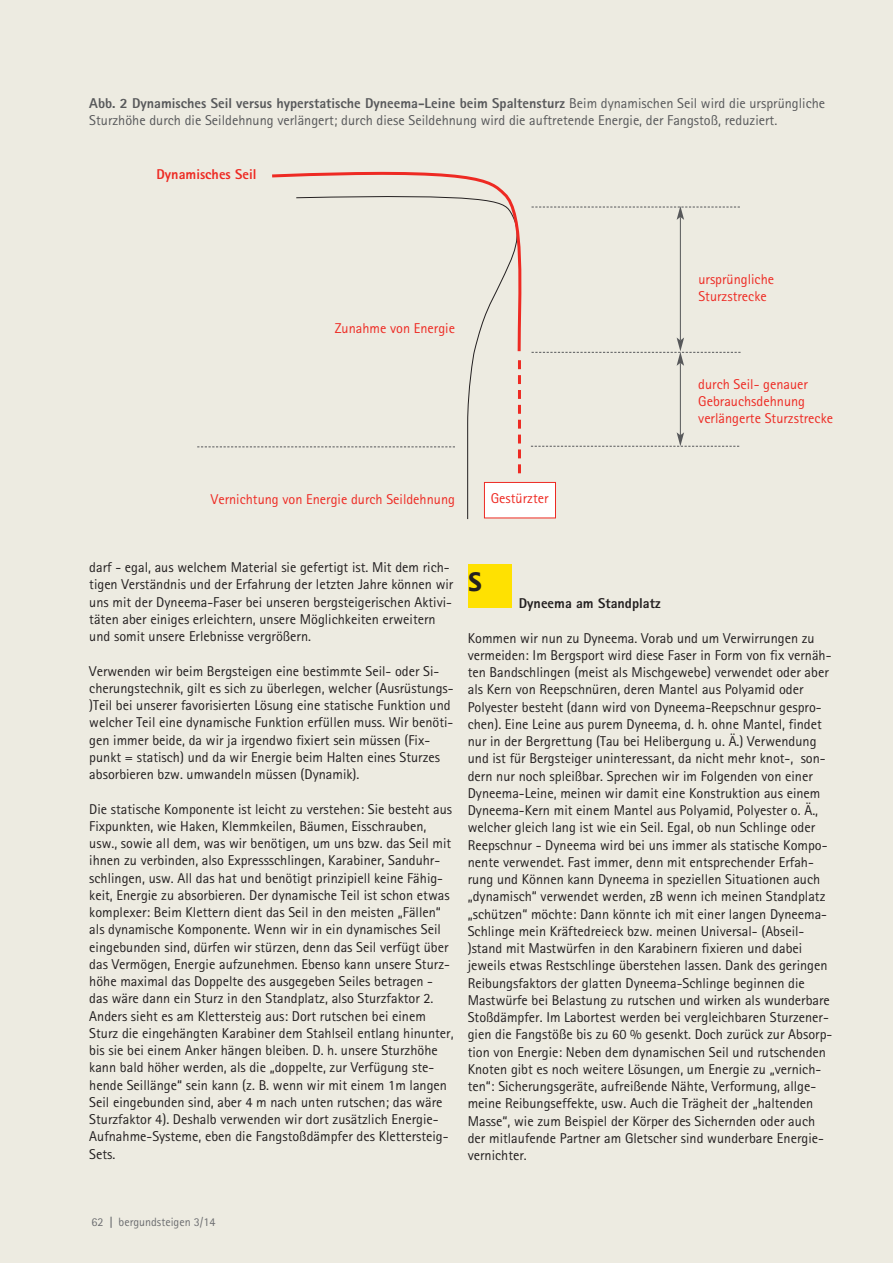
<style>
.page{position:relative;width:893px;height:1263px;background:#edebe1}
.page>*{position:absolute;margin:0;border:0;box-sizing:border-box;transform-origin:0 0}
.t1{font:800 39px "Agfa Rotis Sans Serif";color:#231f20}
.t2{font:14.25px/17.2px "Agfa Rotis Sans Serif";color:#231f20}
.t3{font:14.25px/17.2px "Agfa Rotis Sans Serif";color:#57585a}
.t4{font:14.25px/17.2px "Agfa Rotis Sans Serif";color:#ee2a23}
.t5{font:800 14.25px "Agfa Rotis Sans Serif";color:#231f20}
.t6{font:800 14.25px "Agfa Rotis Sans Serif";color:#ee2a23}
.t7{font:12px "Agfa Rotis Sans Serif";color:#6c6d70}
.s1{font-weight:800}
</style>
<div class="page">
<div style="left:468px;top:564px;width:43px;height:43px;background:#ffe101"></div>
<div style="left:485px;top:483px;width:70px;height:35px;background:#fff"></div>
<div style="left:484px;top:482px;width:72px;height:36px;border:1px solid #ee2a23"></div>
<svg style="left:197px;top:446px;width:99px;height:1px"></svg>
<hr style="left:680px;top:217px;width:1px;height:123px;background:#57585a">
<svg style="left:531px;top:206px;width:209px;height:14px;background:#e4e2d9"></svg>
<hr style="left:680px;top:363px;width:1px;height:72px;background:#57585a">
<svg style="left:531px;top:337px;width:209px;height:29px;background:#e7e5dc"></svg>
<svg style="left:531px;top:432px;width:208px;height:15px;background:#e4e2d9"></svg>
<div style="left:296px;top:194px;width:230px;height:326px;background:#edebe1"></div>
<div style="left:269px;top:168px;width:256px;height:186px;background:#edebe1"></div>
<p class="t3" style="left:89px;top:96px;width:737px"><span class="s1">Abb. 2 Dynamisches Seil versus hyperstatische Dyneema-Leine beim Spaltensturz</span> Beim dynamischen Seil wird die ursprüngliche<br>Sturzhöhe durch die Seildehnung verlängert; durch diese Seildehnung wird die auftretende Energie, der Fangstoß, reduziert.</p>
<p class="t6" style="left:156px;top:169px;width:101px">Dynamisches Seil</p>
<p class="t4" style="left:335px;top:321px;width:122px">Zunahme von Energie</p>
<p class="t4" style="left:211px;top:492px;width:246px">Vernichtung von Energie durch Seildehnung</p>
<p class="t4" style="left:491px;top:491px;width:59px">Gestürzter</p>
<p class="t4" style="left:698px;top:272px;width:77px">ursprüngliche<br>Sturzstrecke</p>
<p class="t4" style="left:698px;top:377px;width:136px">durch Seil- genauer<br>Gebrauchsdehnung verlängerte Sturzstrecke</p>
<p class="t2" style="left:89px;top:560px;width:366px">darf - egal, aus welchem Material sie gefertigt ist. Mit dem rich&shy;tigen Verständnis und der Erfahrung der letzten Jahre können wir uns mit der Dyneema-Faser bei unseren bergsteigerischen Aktivi&shy;täten aber einiges erleichtern, unsere Möglichkeiten erweitern und somit unsere Erlebnisse vergrößern.</p>
<p class="t2" style="left:89px;top:663px;width:366px">Verwenden wir beim Bergsteigen eine bestimmte Seil- oder Si&shy;cherungstechnik, gilt es sich zu überlegen, welcher (Ausrüstungs-)Teil bei unserer favorisierten Lösung eine statische Funktion und welcher Teil eine dynamische Funktion erfüllen muss. Wir benöti&shy;gen immer beide, da wir ja irgendwo fixiert sein müssen (Fix&shy;punkt = statisch) und da wir Energie beim Halten eines Sturzes absorbieren bzw. umwandeln müssen (Dynamik).</p>
<p class="t2" style="left:89px;top:801px;width:366px">Die statische Komponente ist leicht zu verstehen: Sie besteht aus Fixpunkten, wie Haken, Klemmkeilen, Bäumen, Eisschrauben, usw., sowie all dem, was wir benötigen, um uns bzw. das Seil mit ihnen zu verbinden, also Expressschlingen, Karabiner, Sanduhr&shy;schlingen, usw. All das hat und benötigt prinzipiell keine Fähig&shy;keit, Energie zu absorbieren. Der dynamische Teil ist schon etwas komplexer: Beim Klettern dient das Seil in den meisten „Fällen“ als dynamische Komponente. Wenn wir in ein dynamisches Seil eingebunden sind, dürfen wir stürzen, denn das Seil verfügt über das Vermögen, Energie aufzunehmen. Ebenso kann unsere Sturz&shy;höhe maximal das Doppelte des ausgegeben Seiles betragen - das wäre dann ein Sturz in den Standplatz, also Sturzfaktor 2.<br>Anders sieht es am Klettersteig aus: Dort rutschen bei einem Sturz die eingehängten Karabiner dem Stahlseil entlang hinunter, bis sie bei einem Anker hängen bleiben. D. h. unsere Sturzhöhe kann bald höher werden, als die „doppelte, zur Verfügung ste&shy;hende Seillänge“ sein kann (z. B. wenn wir mit einem 1m langen Seil eingebunden sind, aber 4 m nach unten rutschen; das wäre Sturzfaktor 4). Deshalb verwenden wir dort zusätzlich Energie-Aufnahme-Systeme, eben die Fangstoßdämpfer des Klettersteig-Sets.</p>
<h1 class="t1" style="left:468px;top:564px;width:16px">s</h1>
<p class="t5" style="left:519px;top:598px;width:143px">Dyneema am Standplatz</p>
<p class="t2" style="left:468px;top:631px;width:366px">Kommen wir nun zu Dyneema. Vorab und um Verwirrungen zu vermeiden: Im Bergsport wird diese Faser in Form von fix vernäh&shy;ten Bandschlingen (meist als Mischgewebe) verwendet oder aber als Kern von Reepschnüren, deren Mantel aus Polyamid oder Polyester besteht (dann wird von Dyneema-Reepschnur gespro&shy;chen). Eine Leine aus purem Dyneema, d. h. ohne Mantel, findet nur in der Bergrettung (Tau bei Helibergung u. Ä.) Verwendung und ist für Bergsteiger uninteressant, da nicht mehr knot-, son&shy;dern nur noch spleißbar. Sprechen wir im Folgenden von einer Dyneema-Leine, meinen wir damit eine Konstruktion aus einem Dyneema-Kern mit einem Mantel aus Polyamid, Polyester o. Ä., welcher gleich lang ist wie ein Seil. Egal, ob nun Schlinge oder Reepschnur - Dyneema wird bei uns immer als statische Kompo&shy;nente verwendet. Fast immer, denn mit entsprechender Erfah&shy;rung und Können kann Dyneema in speziellen Situationen auch „dynamisch“ verwendet werden, zB wenn ich meinen Standplatz „schützen“ möchte: Dann könnte ich mit einer langen Dyneema-Schlinge mein Kräftedreieck bzw. meinen Universal- (Abseil-)stand mit Mastwürfen in den Karabinern fixieren und dabei jeweils etwas Restschlinge überstehen lassen. Dank des geringen Reibungsfaktors der glatten Dyneema-Schlinge beginnen die Mastwürfe bei Belastung zu rutschen und wirken als wunderbare Stoßdämpfer. Im Labortest werden bei vergleichbaren Sturzener&shy;gien die Fangstöße bis zu 60 % gesenkt. Doch zurück zur Absorp&shy;tion von Energie: Neben dem dynamischen Seil und rutschenden Knoten gibt es noch weitere Lösungen, um Energie zu „vernich&shy;ten“: Sicherungsgeräte, aufreißende Nähte, Verformung, allge&shy;meine Reibungseffekte, usw. Auch die Trägheit der „haltenden Masse“, wie zum Beispiel der Körper des Sichernden oder auch der mitlaufende Partner am Gletscher sind wunderbare Energie&shy;vernichter.</p>
<p class="t7" style="left:91px;top:1217px;width:125px">62 ❘ bergundsteigen 3/14</p>
</div>
